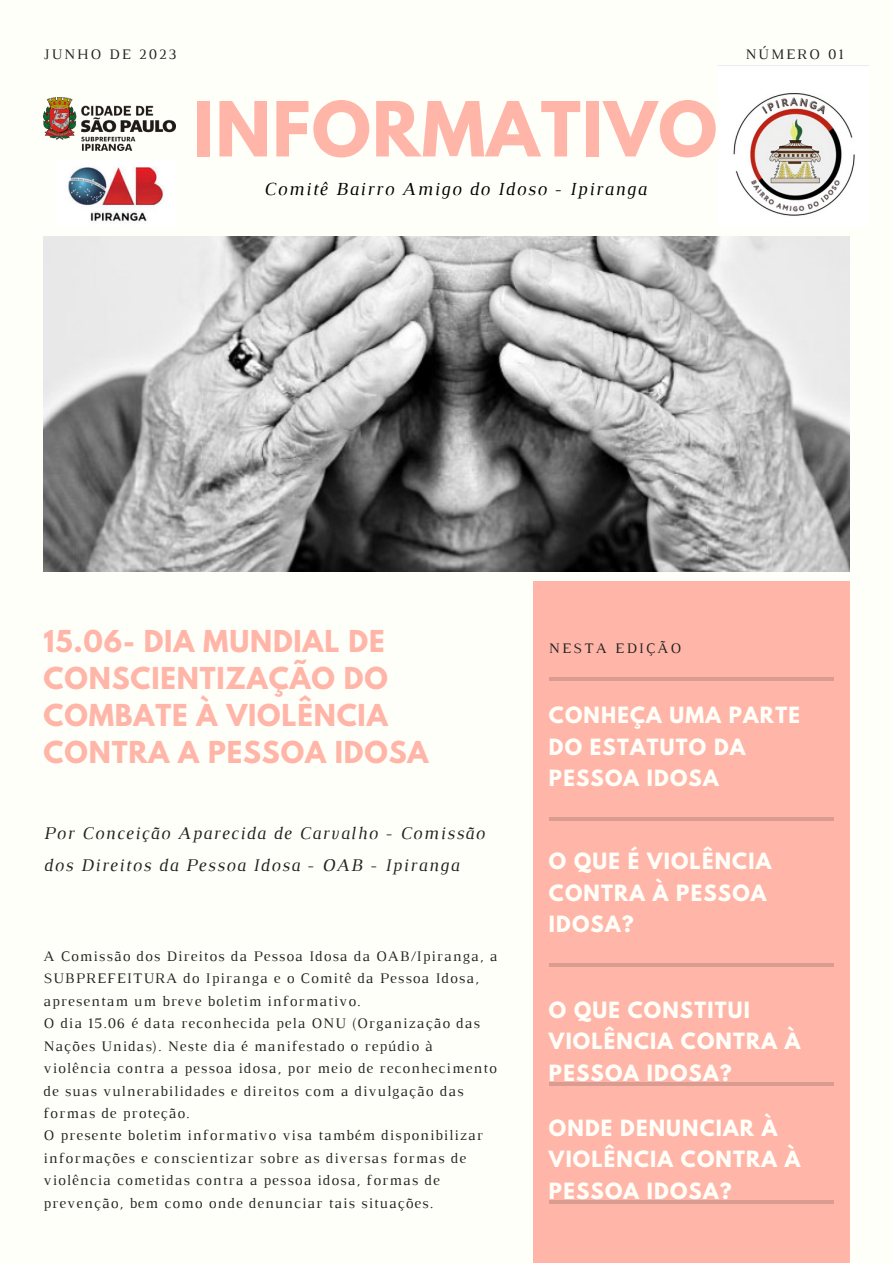
<style>
.page{position:relative;width:893px;height:1264px;background:#fff}
.page>*{position:absolute;margin:0;border:0;box-sizing:border-box;transform-origin:0 0}
.t1{font:700 67.2px "League Spartan";letter-spacing:.02em;color:#ffb6a9}
.t2{font:700 26.7px/37px "League Spartan";letter-spacing:.03em;color:#ffb6a9}
.t3{font:700 19.8px/31.5px "League Spartan";letter-spacing:.06em;color:#fffff9}
.t4{font:italic 18.9px "Luthier";letter-spacing:.07em;color:#000}
.t5{font:italic 18.15px/31.5px "Luthier";letter-spacing:.07em;color:#222}
.t6{font:14.85px/22.5px "Luthier";letter-spacing:.07em;color:#222}
.t7{font:14.85px "Luthier";letter-spacing:.14em;color:#222}
</style>
<div class="page">
<div style="left:0;top:0;width:892px;height:1262px;background:#fffff9"></div>
<div style="left:533px;top:581px;width:316px;height:681px;background:#ffb6a9"></div>
<hr style="left:549px;top:817px;width:285px;height:3px;background:#000">
<hr style="left:549px;top:963px;width:285px;height:3px;background:#000">
<hr style="left:549px;top:1082px;width:285px;height:3px;background:#000">
<hr style="left:549px;top:1200px;width:285px;height:3px;background:#000">
<hr style="left:549px;top:677px;width:285px;height:4px;background:#da9b90">
<img style="left:44px;top:236px;width:804px;height:335px">
<img style="left:733px;top:93px;width:122px;height:123px">
<img style="left:68px;top:166px;width:96px;height:56px">
<img style="left:44px;top:98px;width:131px;height:52px">
<p class="t7" style="left:44px;top:49px;width:135px">JUNHO DE 2023</p>
<p class="t7" style="left:745px;top:49px;width:99px">NÚMERO 01</p>
<p class="t1" style="left:193px;top:96px;width:525px">INFORMATIVO</p>
<p class="t4" style="left:264px;top:182px;width:384px">Comitê Bairro Amigo do Idoso - Ipiranga</p>
<p class="t2" style="left:44px;top:626px;width:386px">15.06- DIA MUNDIAL DE<br>CONSCIENTIZAÇÃO DO<br>COMBATE À VIOLÊNCIA<br>CONTRA A PESSOA IDOSA</p>
<p class="t5" style="left:44px;top:819px;width:442px">Por Conceição Aparecida de Carvalho - Comissão dos Direitos da Pessoa Idosa - OAB - Ipiranga</p>
<p class="t6" style="left:44px;top:945px;width:455px">A Comissão dos Direitos da Pessoa Idosa da OAB/Ipiranga, a<br>SUBPREFEITURA do Ipiranga e o Comitê da Pessoa Idosa, apresentam um breve boletim informativo.</p>
<p class="t6" style="left:44px;top:1013px;width:454px">O dia 15.06 é data reconhecida pela ONU (Organização das Nações Unidas). Neste dia é manifestado o repúdio à violência contra a pessoa idosa, por meio de reconhecimento de suas vulnerabilidades e direitos com a divulgação das formas de proteção.</p>
<p class="t6" style="left:44px;top:1125px;width:441px">O presente boletim informativo visa também disponibilizar informações e conscientizar sobre as diversas formas de violência cometidas contra a pessoa idosa, formas de prevenção, bem como onde denunciar tais situações.</p>
<p class="t7" style="left:549px;top:642px;width:133px">NESTA EDIÇÃO</p>
<p class="t3" style="left:549px;top:701px;width:252px">CONHEÇA UMA PARTE<br>DO ESTATUTO DA<br>PESSOA IDOSA</p>
<p class="t3" style="left:549px;top:848px;width:224px">O QUE É VIOLÊNCIA<br>CONTRA À PESSOA<br>IDOSA?</p>
<p class="t3" style="left:549px;top:996px;width:253px">O QUE CONSTITUI<br>VIOLÊNCIA CONTRA À<br>PESSOA IDOSA?</p>
<p class="t3" style="left:549px;top:1114px;width:253px">ONDE DENUNCIAR À<br>VIOLÊNCIA CONTRA À<br>PESSOA IDOSA?</p>
</div>
